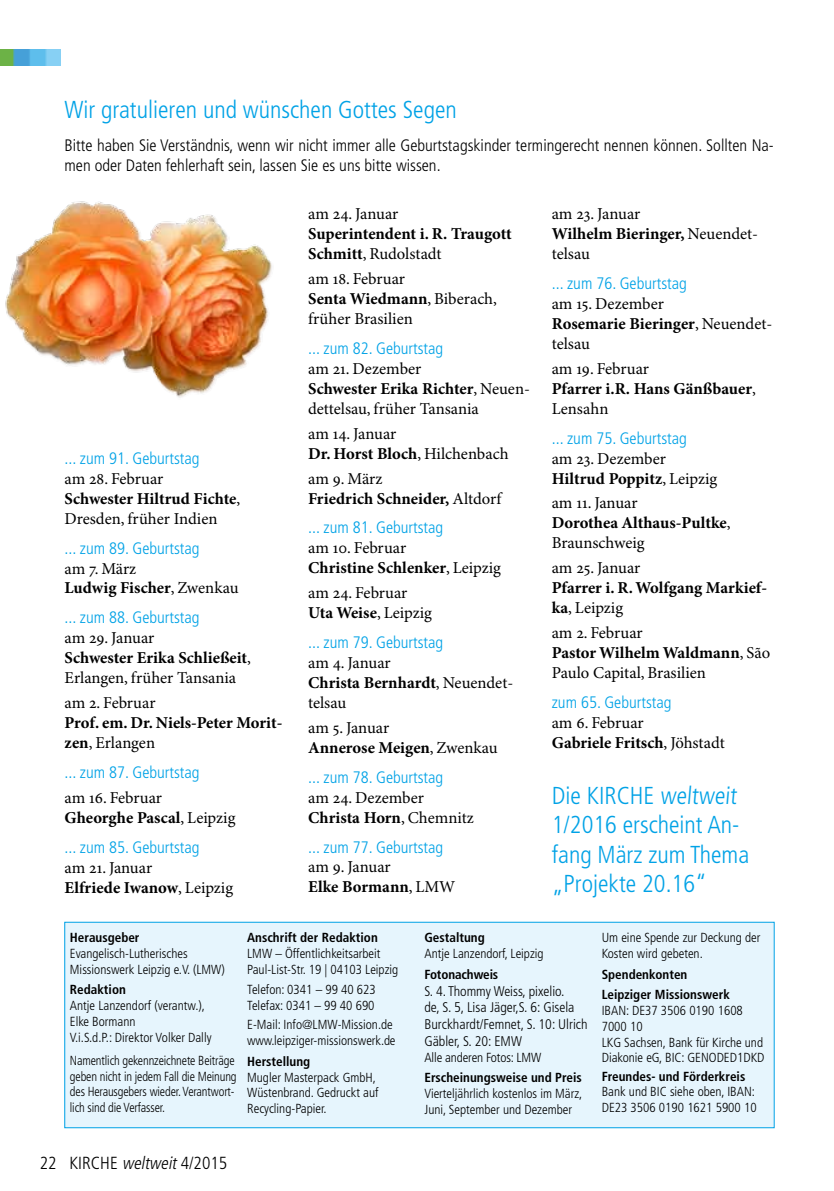
<style>
.page{position:relative;width:834px;height:1191px;background:#fff}
.page>*{position:absolute;margin:0;border:0;box-sizing:border-box;transform-origin:0 0}
.t1{font:300 condensed 24.5px/29.4px "Frutiger";color:#00a2e6}
.t2{font:300 condensed 17.5px "Frutiger";color:#000}
.t3{font:16.62px/19.9px "Minion Pro";letter-spacing:-.005em;color:#000}
.t4{font:300 condensed 16.62px "Frutiger";color:#00a2e6}
.t5{font:700 16.62px/19.9px "Minion Pro";letter-spacing:-.005em;color:#000}
.t6{font:300 condensed 16.62px/19.9px "Frutiger";color:#000}
.t7{font:300 condensed 14px/16.8px "Frutiger";color:#000}
.t8{font:300 condensed 13.12px/15.8px "Frutiger";color:#000}
.t9{font:700 condensed 13.12px/20.7px "Frutiger";color:#000}
.t10{font:300 condensed 13.12px/15.8px "Frutiger";color:#000;scale:.94 1}
.s1{font-weight:700}
.s2{font-weight:400}
.s3{font-style:italic}
</style>
<div class="page">
<img style="left:5px;top:201px;width:267px;height:197px">
<div style="left:65px;top:922px;width:709px;height:205px;background:#e6f5fd"></div>
<div style="left:64px;top:922px;width:710px;height:206px;border:1px solid #00a2e6"></div>
<img style="left:0;top:50px;width:61px;height:15px">
<h1 class="t1" style="left:64px;top:95px;width:394px">Wir gratulieren und wünschen Gottes Segen</h1>
<p class="t6" style="left:64px;top:136px;width:710px">Bitte haben Sie Verständnis, wenn wir nicht immer alle Geburtstagskinder termingerecht nennen können. Sollten Na&shy;men oder Daten fehlerhaft sein, lassen Sie es uns bitte wissen.</p>
<p class="t4" style="left:64px;top:448px;width:137px">... zum 91. Geburtstag</p>
<p class="t3" style="left:64px;top:469px;width:177px">am 28. Februar<br><span class="s1">Schwester Hiltrud Fichte</span>,<br>Dresden, früher Indien</p>
<p class="t4" style="left:64px;top:538px;width:137px">... zum 89. Geburtstag</p>
<p class="t3" style="left:64px;top:559px;width:175px">am 7. März<br><span class="s1">Ludwig Fischer</span>, Zwenkau</p>
<p class="t4" style="left:64px;top:608px;width:137px">... zum 88. Geburtstag</p>
<p class="t3" style="left:64px;top:628px;width:188px">am 29. Januar<br><span class="s1">Schwester Erika Schließeit</span>,<br>Erlangen, früher Tansania</p>
<p class="t3" style="left:64px;top:693px;width:92px">am 2. Februar</p>
<p class="t5" style="left:64px;top:713px;width:219px">Prof. em. Dr. Niels-Peter Morit&shy;zen<span class="s2">, Erlangen</span></p>
<p class="t4" style="left:64px;top:762px;width:137px">... zum 87. Geburtstag</p>
<p class="t3" style="left:64px;top:788px;width:172px">am 16. Februar<br><span class="s1">Gheorghe Pascal</span>, Leipzig</p>
<p class="t4" style="left:64px;top:837px;width:137px">... zum 85. Geburtstag</p>
<p class="t3" style="left:64px;top:858px;width:170px">am 21. Januar<br><span class="s1">Elfriede Iwanow</span>, Leipzig</p>
<p class="t3" style="left:308px;top:205px;width:92px">am 24. Januar</p>
<p class="t5" style="left:308px;top:225px;width:205px">Superintendent i. R. Traugott<br>Schmitt<span class="s2">, Rudolstadt</span></p>
<p class="t3" style="left:308px;top:269px;width:190px">am 18. Februar<br><span class="s1">Senta Wiedmann</span>, Biberach, früher Brasilien</p>
<p class="t4" style="left:308px;top:339px;width:137px">... zum 82. Geburtstag</p>
<p class="t3" style="left:308px;top:359px;width:223px">am 21. Dezember<br><span class="s1">Schwester Erika Richter</span>, Neuen&shy;dettelsau, früher Tansania</p>
<p class="t3" style="left:308px;top:424px;width:202px">am 14. Januar<br><span class="s1">Dr. Horst Bloch</span>, Hilchenbach</p>
<p class="t5" style="left:308px;top:469px;width:194px"><span class="s2">am 9. März<br></span>Friedrich Schneider, <span class="s2">Altdorf</span></p>
<p class="t4" style="left:308px;top:518px;width:137px">... zum 81. Geburtstag</p>
<p class="t3" style="left:308px;top:539px;width:194px">am 10. Februar<br><span class="s1">Christine Schlenker</span>, Leipzig</p>
<p class="t3" style="left:308px;top:583px;width:125px">am 24. Februar<br><span class="s1">Uta Weise</span>, Leipzig</p>
<p class="t4" style="left:308px;top:633px;width:137px">... zum 79. Geburtstag</p>
<p class="t3" style="left:308px;top:653px;width:205px">am 4. Januar<br><span class="s1">Christa Bernhardt</span>, Neuendet&shy;telsau</p>
<p class="t3" style="left:308px;top:718px;width:191px">am 5. Januar<br><span class="s1">Annerose Meigen</span>, Zwenkau</p>
<p class="t4" style="left:308px;top:767px;width:137px">... zum 78. Geburtstag</p>
<p class="t3" style="left:308px;top:788px;width:167px">am 24. Dezember<br><span class="s1">Christa Horn</span>, Chemnitz</p>
<p class="t4" style="left:308px;top:837px;width:137px">... zum 77. Geburtstag</p>
<p class="t3" style="left:308px;top:858px;width:149px">am 9. Januar<br><span class="s1">Elke Bormann</span>, LMW</p>
<p class="t3" style="left:551px;top:205px;width:208px">am 23. Januar<br><span class="s1">Wilhelm Bieringer,</span> Neuendet&shy;telsau</p>
<p class="t4" style="left:551px;top:274px;width:137px">... zum 76. Geburtstag</p>
<p class="t3" style="left:551px;top:294px;width:222px">am 15. Dezember<br><span class="s1">Rosemarie Bieringer</span>, Neuendet&shy;telsau</p>
<p class="t5" style="left:551px;top:359px;width:206px"><span class="s2">am 19. Februar<br></span>Pfarrer i.R. Hans Gänßbauer<span class="s2">,<br>Lensahn</span></p>
<p class="t4" style="left:551px;top:428px;width:137px">... zum 75. Geburtstag</p>
<p class="t3" style="left:551px;top:449px;width:167px">am 23. Dezember<br><span class="s1">Hiltrud Poppitz</span>, Leipzig</p>
<p class="t3" style="left:551px;top:494px;width:180px">am 11. Januar<br><span class="s1">Dorothea Althaus-Pultke</span>,<br>Braunschweig</p>
<p class="t3" style="left:551px;top:558px;width:90px">am 25. Januar</p>
<p class="t5" style="left:551px;top:578px;width:217px">Pfarrer i. R. Wolfgang Markief&shy;ka<span class="s2">, Leipzig</span></p>
<p class="t3" style="left:551px;top:623px;width:220px">am 2. Februar<br><span class="s1">Pastor Wilhelm Waldmann</span>, São<br>Paulo Capital, Brasilien</p>
<p class="t4" style="left:551px;top:692px;width:121px">zum 65. Geburtstag</p>
<p class="t3" style="left:551px;top:713px;width:174px">am 6. Februar<br><span class="s1">Gabriele Fritsch</span>, Jöhstadt</p>
<h1 class="t1" style="left:551px;top:781px;width:199px">D ie KIRCHE weltweit<br>1/2016 erscheint An&shy;fang März zum Thema „Projekte 20.16“</h1>
<p class="t9" style="left:70px;top:927px;width:71px">Herausgeber</p>
<p class="t8" style="left:70px;top:945px;width:156px">Evangelisch-Lutherisches<br>Missionswerk Leipzig e.V. (LMW)</p>
<p class="t9" style="left:70px;top:979px;width:57px">Redaktion</p>
<p class="t8" style="left:70px;top:998px;width:143px">Antje Lanzendorf (verantw.),<br>Elke Bormann<br>V.i.S.d.P.: Direktor Volker Dally</p>
<p class="t10" style="left:70px;top:1052px;width:179px">Namentlich gekennzeichnete Beiträge geben nicht in jedem Fall die Meinung des Herausgebers wieder. Verantwort&shy;lich sind die Verfasser.</p>
<p class="t9" style="left:247px;top:927px;width:132px">Anschrift der Redaktion</p>
<p class="t8" style="left:247px;top:945px;width:153px">LMW – Öffentlichkeitsarbeit<br>Paul-List-Str. 19 | 04103 Leipzig</p>
<p class="t8" style="left:247px;top:982px;width:130px">Telefon: 0341 – 99 40 623<br>Telefax: 0341 – 99 40 690</p>
<p class="t8" style="left:247px;top:1017px;width:150px">E-Mail: I nfo@LMW-Mission.de www.leipziger-missionswerk.de</p>
<p class="t9" style="left:247px;top:1051px;width:65px">Herstellung</p>
<p class="t8" style="left:247px;top:1069px;width:133px">Mugler Masterpack GmbH,<br>Wüstenbrand. Gedruckt auf<br>Recycling-Papier.</p>
<p class="t2" style="left:40px;top:1153px;width:189px">22 KIRCHE <span class="s3">weltweit</span>4/2015</p>
<p class="t9" style="left:424px;top:927px;width:62px">Gestaltung</p>
<p class="t8" style="left:424px;top:945px;width:121px">Antje Lanzendorf, Leipzig</p>
<p class="t9" style="left:424px;top:964px;width:75px">Fotonachweis</p>
<p class="t7" style="left:424px;top:982px;width:164px">S. 4. Thommy Weiss, pixelio.<br>de, S. 5, Lisa Jäger,S. 6: Gisela<br>Burckhardt/Femnet, S. 10: U lrich<br>Gäbler, S. 20: EMW</p>
<p class="t8" style="left:424px;top:1049px;width:118px">Alle anderen Fotos: LMW</p>
<p class="t9" style="left:424px;top:1067px;width:159px">Erscheinungsweise und Preis</p>
<p class="t8" style="left:424px;top:1086px;width:159px">Vierteljährlich kostenlos im März,<br>Juni, September und Dezember</p>
<p class="t8" style="left:601px;top:930px;width:160px">U m eine Spende zur Deckung der<br>Kosten wird gebeten.</p>
<p class="t9" style="left:601px;top:963px;width:130px">Spendenkonten<br>Leipziger Missionswerk</p>
<p class="t8" style="left:601px;top:1003px;width:7px">IBAN</p>
<p class="t8" style="left:601px;top:1003px;width:143px;text-indent:25px">: DE37 3506 0190 1608<br>7000 10<br>LKG</p>
<p class="t8" style="left:601px;top:1034px;width:163px;text-indent:23px">Sachsen, Bank für Kirche und<br>Diakonie eG, BIC: GENODED</p>
<p class="t8" style="left:737px;top:1050px;width:14px">1DKD</p>
<p class="t9" style="left:601px;top:1065px;width:145px">Freundes- und Förderkreis</p>
<p class="t8" style="left:601px;top:1084px;width:133px">Bank und BIC siehe oben, IBAN</p>
<p class="t8" style="left:601px;top:1084px;width:156px;text-align:right">:<br>DE23 3506 0190 1621 5900 10</p>
</div>
